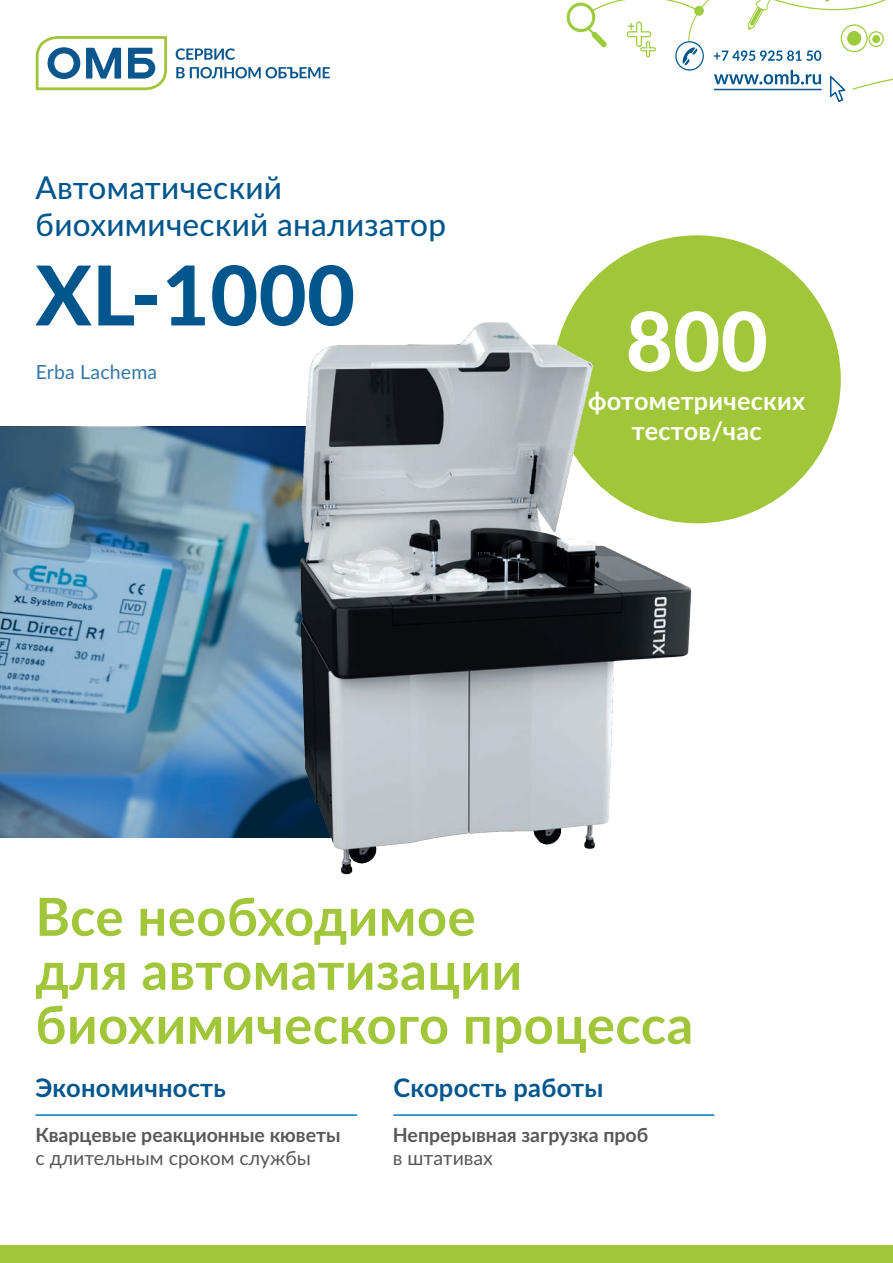
<style>
.page{position:relative;width:893px;height:1263px;background:#fff}
.page>*{position:absolute;margin:0;border:0;box-sizing:border-box;transform-origin:0 0}
.t1{font:800 82.5px "Lato";letter-spacing:.005em;color:#01568d}
.t2{font:800 81.75px "Lato";color:#fff}
.t3{font:700 52.5px/54px "Lato";letter-spacing:.01em;color:#a1c63a}
.t4{font:500 31.5px/37.8px "Lato";letter-spacing:.01em;color:#01568d}
.t5{font:700 25.5px "Lato";letter-spacing:.01em;color:#01568d}
.t6{font:700 25.2px/30.3px "Lato";letter-spacing:.01em;color:#fff;text-align:center}
.t7{font:700 19.5px/23.4px "Lato";color:#57585a}
.t8{font:19.5px "Lato";letter-spacing:.01em;color:#01568d}
.s1{font-weight:400}
</style>
<div class="page">
<div style="left:0;top:1245px;width:893px;height:18px;background:#a1c63a"></div>
<svg style="left:0;top:427px;width:272px;height:411px;background:#628faf"></svg>
<svg style="left:567px;top:0;width:326px;height:102px"></svg>
<svg style="left:36px;top:36px;width:131px;height:54px"></svg>
<svg style="left:176px;top:48px;width:59px;height:12px"></svg>
<svg style="left:176px;top:67px;width:154px;height:11px"></svg>
<div style="left:553px;top:235px;width:288px;height:288px;background:#a1c63a;border-radius:50%"></div>
<hr style="left:35px;top:1114px;width:322px;height:2px;background:#0077c0">
<hr style="left:393px;top:1114px;width:321px;height:2px;background:#0077c0">
<img style="left:272px;top:316px;width:569px;height:559px">
<hr style="left:714px;top:89px;width:107px;height:1px;background:#01568d">
<p class="t4" style="left:36px;top:167px;width:412px">Автоматический биохимический анализатор</p>
<p class="t1" style="left:36px;top:234px;width:321px">XL-1000</p>
<p class="t8" style="left:36px;top:358px;width:123px">Erba Lachema</p>
<p class="t2" style="left:626px;top:281px;width:143px">800</p>
<p class="t6" style="left:588px;top:385px;width:219px">фотометрических тестов/час</p>
<p class="t3" style="left:35px;top:887px;width:659px">Все необходимое<br>для автоматизации биохимического процесса</p>
<p class="t5" style="left:35px;top:1069px;width:192px">Экономичность</p>
<p class="t5" style="left:393px;top:1069px;width:212px">Скорость работы</p>
<p class="t7" style="left:35px;top:1122px;width:307px">Кварцевые реакционные кюветы <span class="s1">с длительным сроком службы</span></p>
<p class="t7" style="left:393px;top:1122px;width:257px">Непрерывная загрузка проб <span class="s1">в штативах</span></p>
</div>
